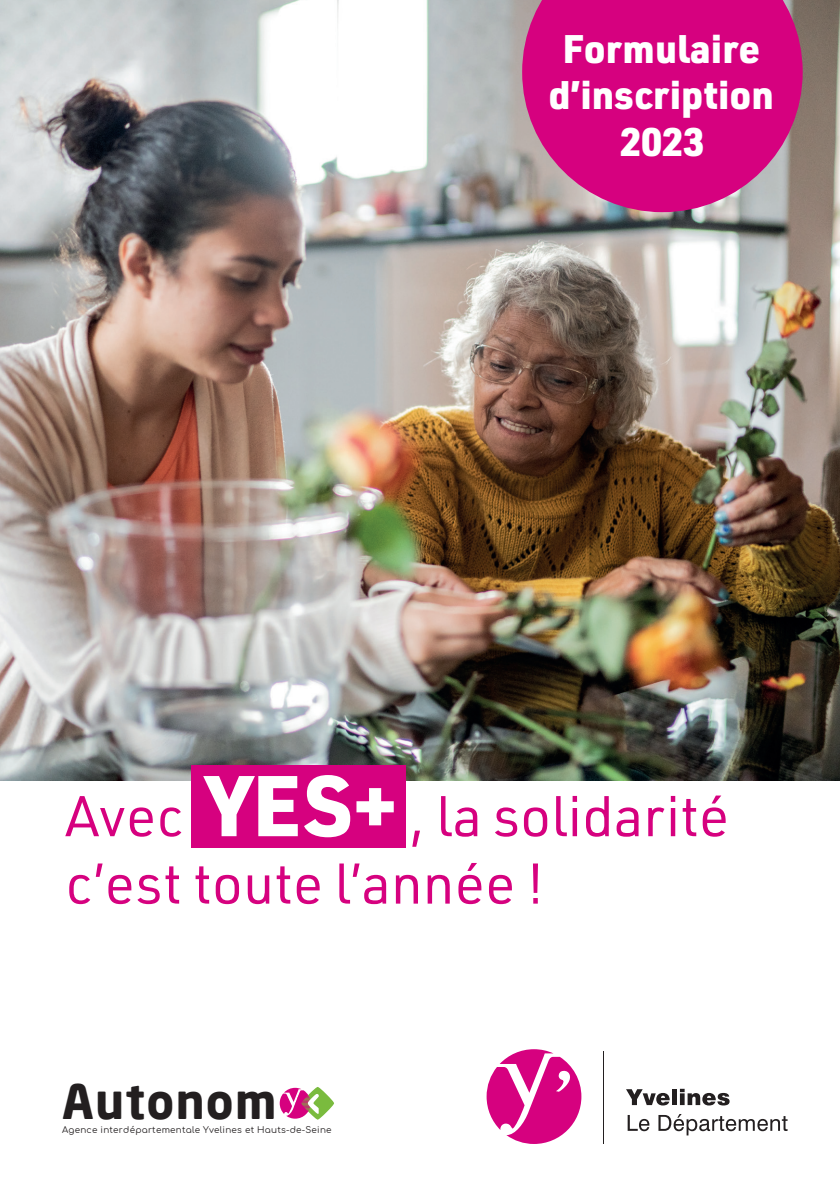
<style>
.page{position:relative;width:840px;height:1191px;background:#fff}
.page>*{position:absolute;margin:0;border:0;box-sizing:border-box;transform-origin:0 0}
.t1{font:56.2px "URWDIN";color:#d6017f}
.t2{font:700 47.4px "Neo Sans";letter-spacing:.025em;color:#231f20}
.t3{font:900 39px/47px "URWDIN";color:#fff;text-align:center}
.t4{font:8.8px "Comfortaa";letter-spacing:.025em;color:#231f20}
.s1{font-weight:900;font-size:84.2px;color:#fff}
</style>
<div class="page">
<img style="left:0;top:0;width:839px;height:781px">
<div style="left:190px;top:765px;width:215px;height:83px;background:#d6017f"></div>
<svg style="left:279px;top:1087px;width:55px;height:32px"></svg>
<svg style="left:626px;top:1089px;width:43px;height:16px"></svg>
<div style="left:671px;top:1089px;width:5px;height:16px;background:#231f20"></div>
<svg style="left:679px;top:1088px;width:50px;height:17px"></svg>
<svg style="left:627px;top:1115px;width:22px;height:16px"></svg>
<svg style="left:658px;top:1114px;width:129px;height:21px"></svg>
<hr style="left:602px;top:1051px;width:1px;height:92px;background:#231f20">
<svg style="left:486px;top:1049px;width:95px;height:95px"></svg>
<svg style="left:522px;top:0;width:280px;height:212px;background:#d01d85"></svg>
<p class="t3" style="left:548px;top:23px;width:227px">Formulaire d’inscription</p>
<p class="t3" style="left:619px;top:117px;width:86px">2023</p>
<p class="t1" style="left:65px;top:779px;width:665px">Avec <span class="s1">YES+</span> , la solidarité</p>
<p class="t1" style="left:65px;top:846px;width:480px">c’est toute l’année !</p>
<p class="t2" style="left:62px;top:1070px;width:215px">Autonom</p>
<p class="t4" style="left:62px;top:1122px;width:271px">Agence interdépartementale Yvelines et Hauts-de-Seine</p>
</div>
